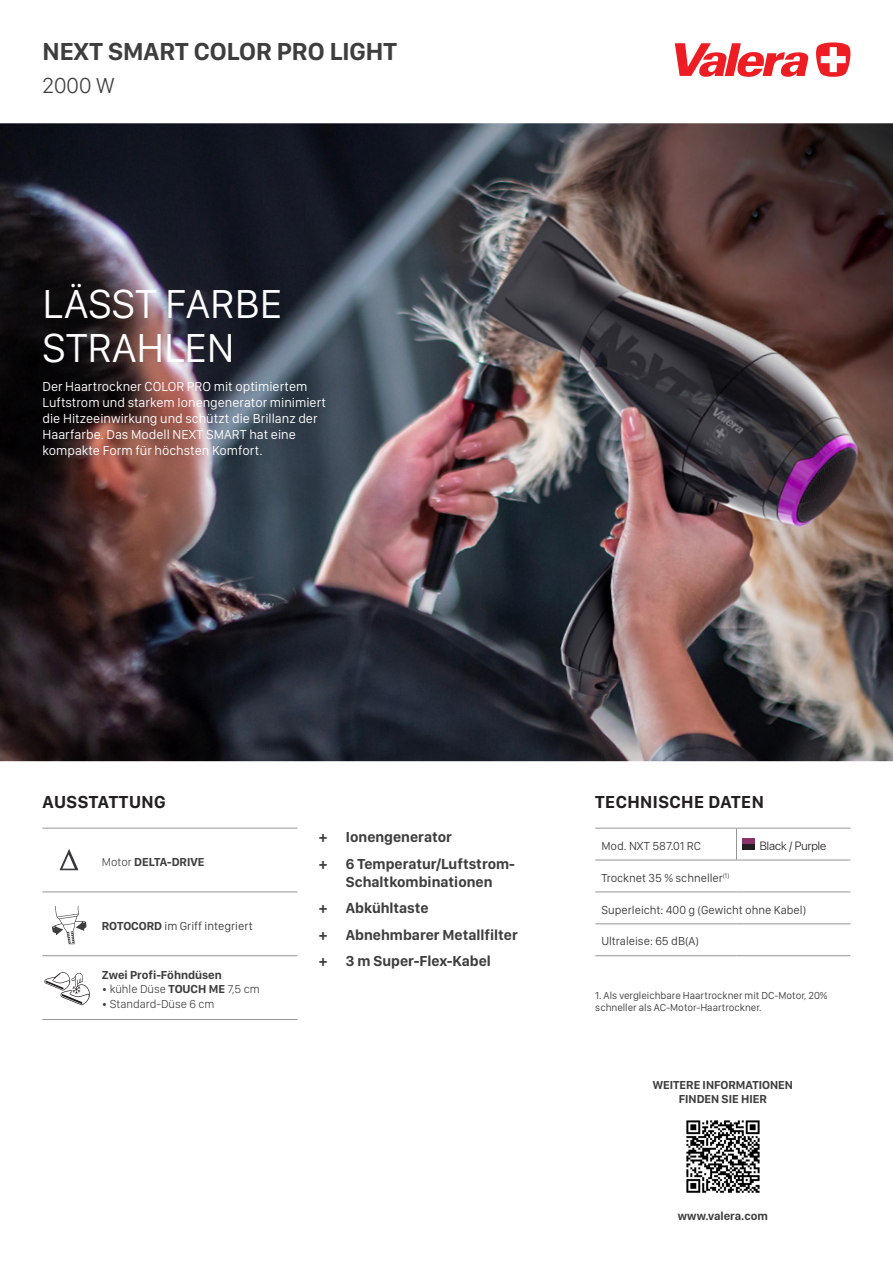
<style>
.page{position:relative;width:893px;height:1263px;background:#fff}
.page>*{position:absolute;margin:0;border:0;box-sizing:border-box;transform-origin:0 0}
.t1{font:42px/43.8px "SF Compact Display";color:#fff}
.t2{font:700 25.5px "SF Compact Display";color:#3e3e3f}
.t3{font:300 22.5px "SF Compact Display";color:#3e3e3f}
.Heading_1_-_left{font:700 18px "SF Compact Display";letter-spacing:.025em;color:#231f20}
.t4{font:700 15px/18px "SF Compact Display";color:#3e3e3f;text-align:center}
.Body_text_1_-_left{font:13.5px/16.2px "SF Compact Display";color:#fff}
.Body_text_1_-_left-2{font:12px "SF Compact Display";color:#3e3e3f}
.Body_text_1_-_left-3{font:700 12px "SF Compact Display";color:#3e3e3f}
.Body_text_1_-_left-4{font:300 12px "SF Compact Display";color:#3e3e3f}
.Small_Body_Text_left{font:300 12px "SF Pro Display";color:#231f20}
.Body_text_1_-_left-5{font:10.5px/12.6px "SF Compact Display";color:#3e3e3f}
.s1{font-weight:300}
.s2{font-weight:700}
</style>
<div class="page">
<img style="left:0;top:123px;width:893px;height:638px">
<svg style="left:675px;top:43px;width:133px;height:34px"></svg>
<svg style="left:816px;top:42px;width:35px;height:35px"></svg>
<hr style="left:42px;top:828px;width:255px;height:1px;background:#939598">
<hr style="left:42px;top:892px;width:255px;height:1px;background:#939598">
<hr style="left:42px;top:955px;width:255px;height:1px;background:#939598">
<hr style="left:42px;top:1019px;width:255px;height:1px;background:#939598">
<svg style="left:45px;top:972px;width:45px;height:33px"></svg>
<svg style="left:52px;top:906px;width:34px;height:38px"></svg>
<hr style="left:595px;top:828px;width:141px;height:1px;background:#939598">
<hr style="left:736px;top:828px;width:114px;height:1px;background:#939598">
<hr style="left:736px;top:828px;width:1px;height:32px;background:#939598">
<hr style="left:595px;top:860px;width:141px;height:1px;background:#939598">
<hr style="left:736px;top:860px;width:114px;height:1px;background:#939598">
<hr style="left:595px;top:892px;width:141px;height:1px;background:#939598">
<hr style="left:736px;top:892px;width:114px;height:1px;background:#939598">
<hr style="left:595px;top:923px;width:141px;height:1px;background:#939598">
<hr style="left:736px;top:923px;width:114px;height:1px;background:#939598">
<hr style="left:595px;top:955px;width:141px;height:1px;background:#939598">
<hr style="left:736px;top:955px;width:114px;height:1px;background:#939598">
<div style="left:742px;top:838px;width:13px;height:12px;background:#231f20"></div>
<div style="left:742px;top:838px;width:13px;height:6px;background:#89336a"></div>
<img style="left:686px;top:1120px;width:74px;height:73px">
<svg style="left:60px;top:849px;width:18px;height:21px"></svg>
<p class="t2" style="left:43px;top:36px;width:356px">NEXT SMART COLOR PRO LIGHT</p>
<p class="t3" style="left:42px;top:72px;width:74px">2000 W</p>
<p class="t1" style="left:43px;top:285px;width:241px">LÄSST FARBE<br>STRAHLEN</p>
<p class="Body_text_1_-_left" style="left:43px;top:379px;width:285px">Der Haartrockner COLOR PRO mit optimiertem Luftstrom und starkem Ionengenerator minimiert die Hitzeeinwirkung und schützt die Brillanz der Haarfarbe. Das Modell NEXT SMART hat eine kompakte Form für höchsten Komfort.</p>
<p class="Heading_1_-_left" style="left:43px;top:791px;width:125px">AUSSTATTUNG</p>
<p class="Body_text_1_-_left-3" style="left:102px;top:854px;width:104px"><span class="s1">Motor</span> DELTA-DRIVE</p>
<p class="Body_text_1_-_left-2" style="left:102px;top:918px;width:152px"><span class="s2">ROTOCORD</span> im Griff integriert</p>
<p class="Body_text_1_-_left-3" style="left:102px;top:967px;width:122px">Zwei Profi-Föhndüsen</p>
<p class="Body_text_1_-_left-4" style="left:102px;top:982px;width:159px">• kühle Düse <span class="s2">TOUCH ME</span> 7,5 cm</p>
<p class="Body_text_1_-_left-4" style="left:102px;top:996px;width:114px">• Standard-Düse 6 cm</p>
<p class="t4" style="left:319px;top:829px;width:134px">+ Ionengenerator</p>
<p class="t4" style="left:319px;top:856px;width:198px">+ 6 Temperatur/Luftstrom-<br>Schaltkombinationen</p>
<p class="t4" style="left:319px;top:900px;width:111px">+ Abkühltaste</p>
<p class="t4" style="left:319px;top:927px;width:200px">+ Abnehmbarer Metallfilter</p>
<p class="t4" style="left:319px;top:953px;width:174px">+ 3 m Super-Flex-Kabel</p>
<p class="Heading_1_-_left" style="left:595px;top:791px;width:170px">TECHNISCHE DATEN</p>
<p class="Body_text_1_-_left-2" style="left:601px;top:838px;width:101px">Mod. NXT 587.01 RC</p>
<p class="Small_Body_Text_left" style="left:760px;top:839px;width:68px">Black / Purple</p>
<p class="Body_text_1_-_left-2" style="left:601px;top:870px;width:130px">Trocknet 35 % schneller<sup>(1)</sup></p>
<p class="Body_text_1_-_left-2" style="left:601px;top:902px;width:206px">Superleicht: 400 g (Gewicht ohne Kabel)</p>
<p class="Body_text_1_-_left-2" style="left:601px;top:934px;width:99px">Ultraleise: 65 dB(A)</p>
<p class="Body_text_1_-_left-5" style="left:595px;top:990px;width:234px">1. Als vergleichbare Haartrockner mit DC-Motor, 20% schneller als AC-Motor-Haartrockner.</p>
<p class="Body_text_1_-_left-3" style="left:653px;top:1077px;width:142px">WEITERE INFORMATIONEN</p>
<p class="Body_text_1_-_left-3" style="left:679px;top:1091px;width:89px">FINDEN SIE HIER</p>
<p class="Body_text_1_-_left-3" style="left:678px;top:1209px;width:92px">www.valera.com</p>
</div>
